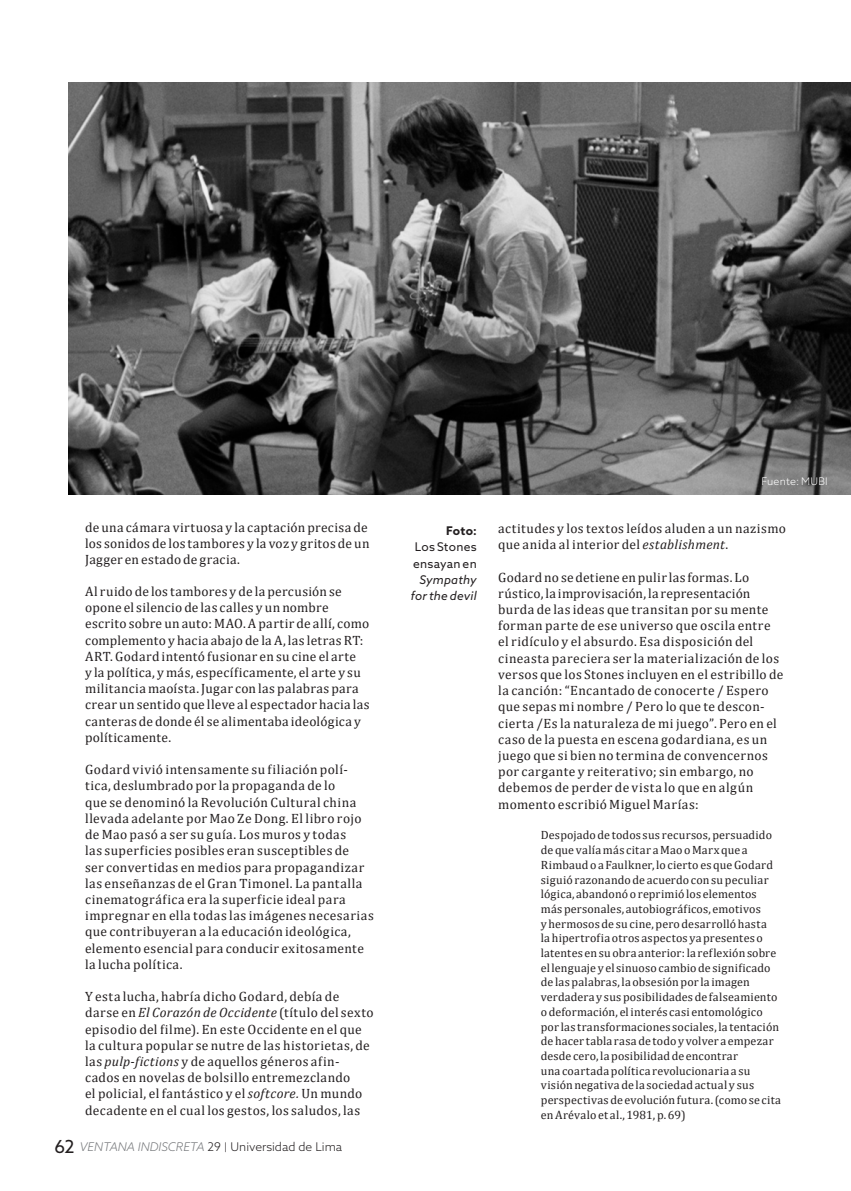
<style>
.page{position:relative;width:851px;height:1191px;background:#fff}
.page>*{position:absolute;margin:0;border:0;box-sizing:border-box;transform-origin:0 0}
._0_CUERPO_DE_TXT_nueva_version{font:13.5px/16.2px "Cambria";letter-spacing:.03em;color:#231f20}
.cita_text_nueva_version_copy{font:12px/14.7px "Cambria";letter-spacing:.015em;color:#231f20}
.t1{font:300 12px "Azo Sans";color:#231f20}
.LEYENDA_CURSIVA{font:italic 12px/16.2px "Azo Sans";letter-spacing:.02em;color:#231f20;text-align:right}
.leyenda_no_cursiva{font:700 12px "Azo Sans";color:#231f20}
.fuente_foto{font:300 10.5px "Azo Sans";letter-spacing:.025em;color:#fff}
.s1{font-style:italic}
.s2{font-weight:400;font-size:18px}
.s3{font-style:italic;color:#76787b}
.s4{font-size:9.6px}
.s5{font-style:normal}
</style>
<div class="page">
<img style="left:68px;top:83px;width:782px;height:412px">
<p class="_0_CUERPO_DE_TXT_nueva_version" style="left:85px;top:519px;width:286px">de una cámara virtuosa y la captación precisa de los sonidos de los tambores y la voz y gritos de un<br>Jagger en estado de gracia.</p>
<p class="_0_CUERPO_DE_TXT_nueva_version" style="left:85px;top:583px;width:286px">Al ruido de los tambores y de la percusión se opone el silencio de las calles y un nombre escrito sobre un auto: MAO. A partir de allí, como complemento y hacia abajo de la A, las letras RT:<br>ART. Godard intentó fusionar en su cine el arte<br>y la política, y más, específicamente, el arte y su militancia maoísta. Jugar con las palabras para crear un sentido que lleve al espectador hacia las canteras de donde él se alimentaba ideológica y políticamente.</p>
<p class="_0_CUERPO_DE_TXT_nueva_version" style="left:85px;top:761px;width:290px">Godard vivió intensamente su filiación polí&shy;tica, deslumbrado por la propaganda de lo<br>que se denominó la Revolución Cultural china llevada adelante por Mao Ze Dong. El libro rojo de Mao pasó a ser su guía. Los muros y todas<br>las superficies posibles eran susceptibles de<br>ser convertidas en medios para propagandizar las enseñanzas de el Gran Timonel. La pantalla cinematográfica era la superficie ideal para impregnar en ella todas las imágenes necesarias que contribuyeran a la educación ideológica, elemento esencial para conducir exitosamente la lucha política.</p>
<p class="_0_CUERPO_DE_TXT_nueva_version" style="left:85px;top:988px;width:290px">Y esta lucha, habría dicho Godard, debía de darse en <span class="s1">El Corazón de Occidente</span> (título del sexto episodio del filme). En este Occidente en el que la cultura popular se nutre de las historietas, de las <span class="s1">pulp-fictions</span> y de aquellos géneros afin&shy;cados en novelas de bolsillo entremezclando<br>el policial, el fantástico y el <span class="s1">softcore.</span> Un mundo decadente en el cual los gestos, los saludos, las</p>
<p class="t1" style="left:55px;top:1139px;width:289px"><span class="s2">62</span> <span class="s3">VENTANA INDISCRETA</span> 29 <span class="s4">|</span> Universidad de Lima</p>
<p class="leyenda_no_cursiva" style="left:446px;top:523px;width:32px">Foto:</p>
<p class="LEYENDA_CURSIVA" style="left:410px;top:539px;width:67px"><span class="s5">Los Stones ensayan en<br></span>Sympathy for the devil</p>
<p class="fuente_foto" style="left:761px;top:475px;width:68px">Fuente: MUBI</p>
<p class="_0_CUERPO_DE_TXT_nueva_version" style="left:498px;top:520px;width:289px">actitudes y los textos leídos aluden a un nazismo que anida al interior del <span class="s1">establishment</span>.</p>
<p class="_0_CUERPO_DE_TXT_nueva_version" style="left:498px;top:569px;width:287px">Godard no se detiene en pulir las formas. Lo rústico, la improvisación, la representación burda de las ideas que transitan por su mente forman parte de ese universo que oscila entre el ridículo y el absurdo. Esa disposición del cineasta pareciera ser la materialización de los versos que los Stones incluyen en el estribillo de la canción: “Encantado de conocerte / Espero que sepas mi nombre / Pero lo que te descon&shy;cierta /Es la naturaleza de mi juego”. Pero en el caso de la puesta en escena godardiana, es un juego que si bien no termina de convencernos por cargante y reiterativo; sin embargo, no debemos de perder de vista lo que en algún momento escribió Miguel Marías:</p>
<p class="cita_text_nueva_version_copy" style="left:540px;top:828px;width:242px">Despojado de todos sus recursos, persuadido de que valía más citar a Mao o Marx que a Rimbaud o a Faulkner, lo cierto es que Godard siguió razonando de acuerdo con su peculiar lógica, abandonó o reprimió los elementos más personales, autobiográficos, emotivos<br>y hermosos de su cine, pero desarrolló hasta<br>la hipertrofia otros aspectos ya presentes o latentes en su obra anterior: la reflexión sobre el lenguaje y el sinuoso cambio de significado de las palabras, la obsesión por la imagen verdadera y sus posibilidades de falseamiento o deformación, el interés casi entomológico por las transformaciones sociales, la tentación de hacer tabla rasa de todo y volver a empezar desde cero, la posibilidad de encontrar<br>una coartada política revolucionaria a su visión negativa de la sociedad actual y sus perspectivas de evolución futura. (como se cita en Arévalo et al., 1981, p. 69)</p>
</div>
